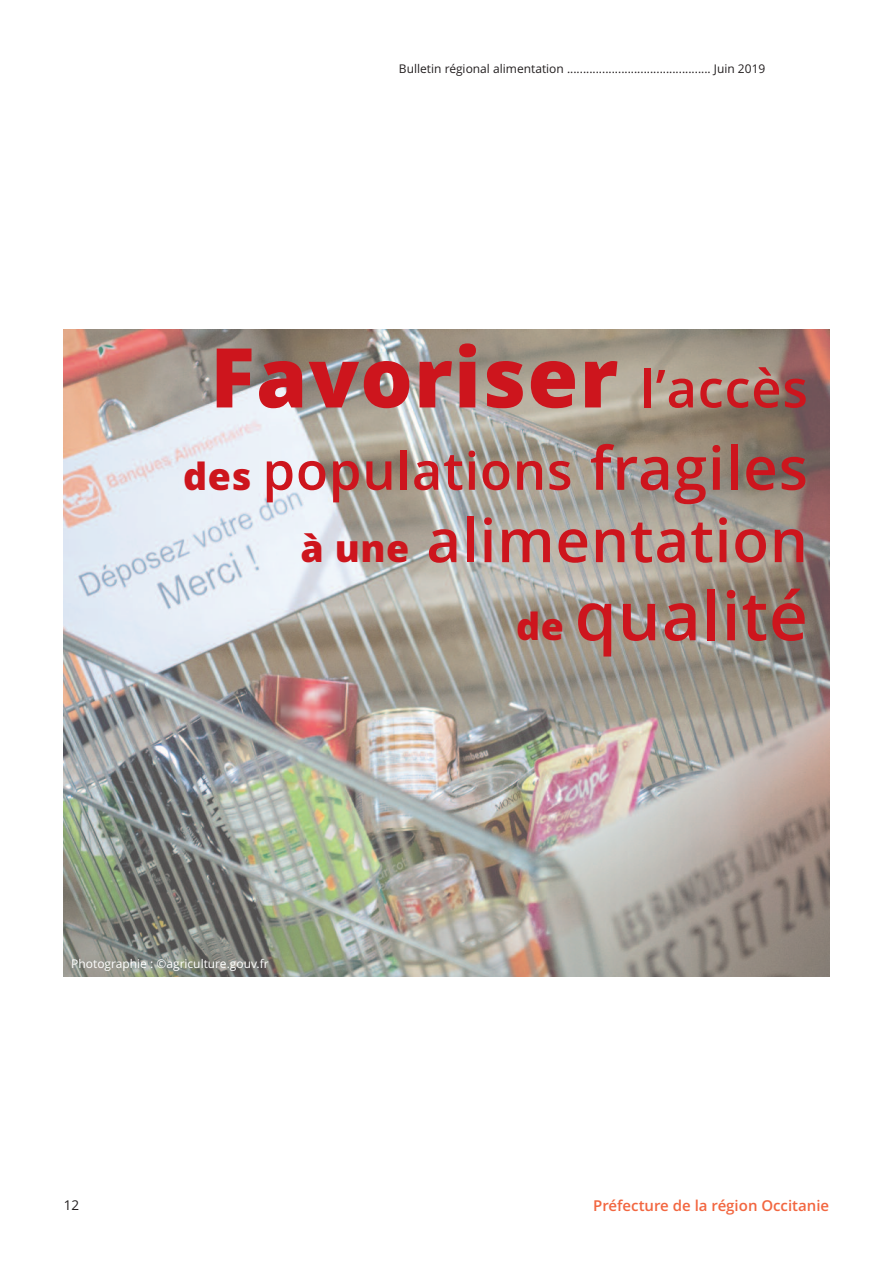
<style>
.page{position:relative;width:893px;height:1263px;background:#fff}
.page>*{position:absolute;margin:0;border:0;box-sizing:border-box;transform-origin:0 0}
.t1{font:800 82.5px "Open Sans";letter-spacing:.015em;color:#cd151d}
.t2{font:600 67.5px "Open Sans";letter-spacing:.015em;color:#cd151d}
.t3{font:600 60px "Open Sans";letter-spacing:.015em;color:#cd151d}
.t4{font:600 52.5px "Open Sans";letter-spacing:.015em;color:#cd151d}
.t5{font:600 15px "Open Sans";color:#f26640}
.t6{font:13.5px "Open Sans";color:#231f20}
.t7{font:12px "Open Sans";color:#231f20}
.t8{font:12px "Open Sans";color:#fff}
.s1{font-weight:600;font-size:52.5px}
.s2{font-weight:800;font-size:37.5px}
.s3{font-size:60px}
</style>
<div class="page">
<img style="left:64px;top:330px;width:765px;height:647px">
<p class="t7" style="left:399px;top:62px;width:368px">Bulletin régional alimentation ............................................. Juin 2019</p>
<h1 class="t1" style="left:210px;top:331px;width:599px">Favoriser <span class="s1">l’accès</span></h1>
<h3 class="t4" style="left:183px;top:441px;width:626px"><span class="s2">des</span> populations <span class="s3">fragiles</span></h3>
<h3 class="t3" style="left:300px;top:506px;width:509px"><span class="s2">à une</span> alimentation</h3>
<h2 class="t2" style="left:516px;top:577px;width:293px"><span class="s2">de</span> qualité</h2>
<p class="t8" style="left:71px;top:957px;width:199px">Photographie : ©agriculture.gouv.fr</p>
<p class="t6" style="left:64px;top:1197px;width:17px">12</p>
<p class="t5" style="left:593px;top:1197px;width:238px">Préfecture de la région Occitanie</p>
</div>
